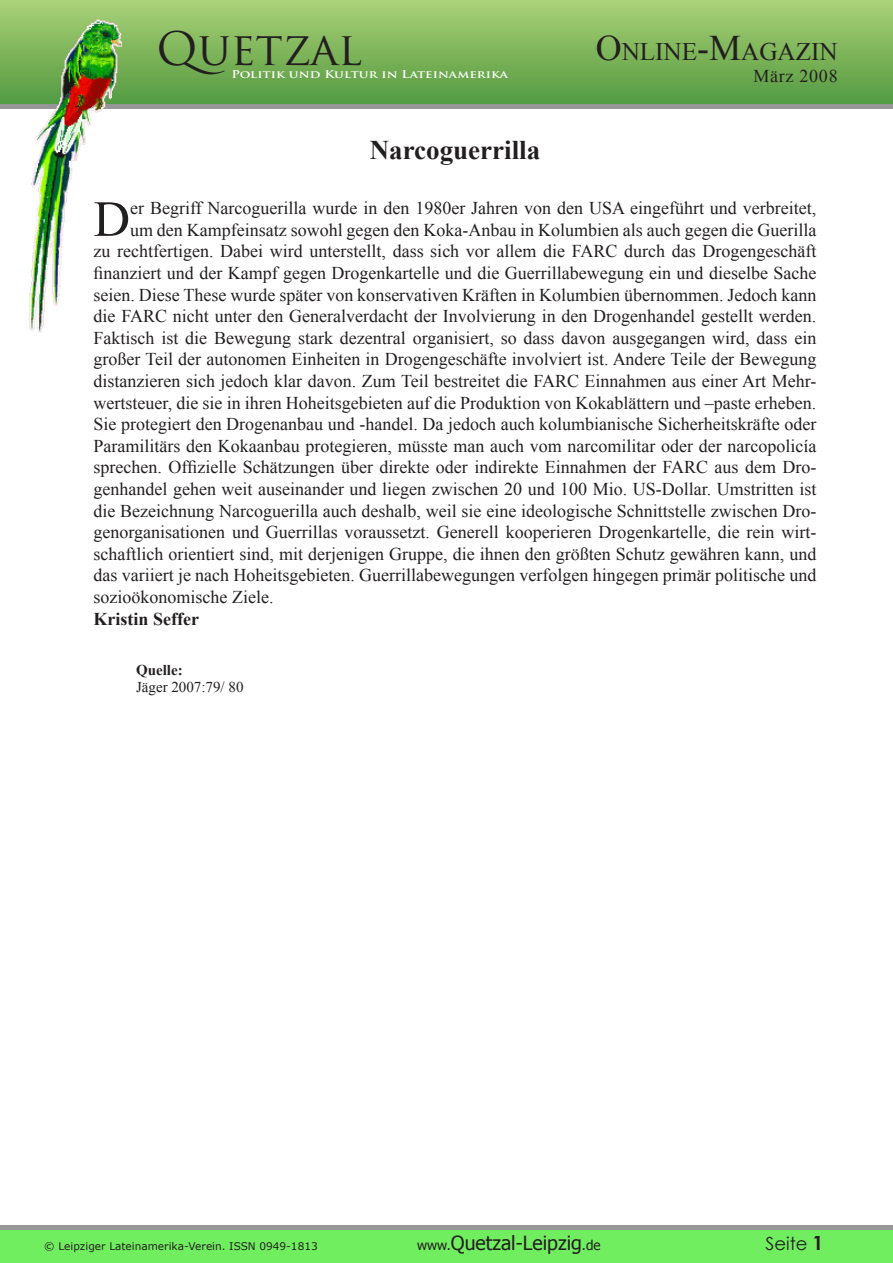
<style>
.page{position:relative;width:893px;height:1263px;background:#fff}
.page>*{position:absolute;margin:0;border:0;box-sizing:border-box;transform-origin:0 0}
.t1{font:50.55px "Times New Roman";color:#231f20}
.t2{font:45px "Trajan Pro";color:#231f20}
.Titel{font:700 27px "Times New Roman";color:#231f20}
.t3{font:25.2px "Times New Roman";color:#231f20}
.t4{font:19.5px "Tahoma";color:#231f20}
.t5{font:18px "Times New Roman";color:#231f20}
.Autor{font:700 18px "Times New Roman";color:#231f20}
.t6{font:18px "Times New Roman";letter-spacing:.04em;color:#231f20}
.t7{font:18px "Century Gothic";color:#231f20}
.t8{font:15px "Times New Roman";color:#231f20}
.t9{font:700 15px "Times New Roman";color:#231f20}
.t10{font:10.5px "Verdana";color:#231f20}
.t11{font:700 10.5px "Trajan Pro";color:#fff;scale:1.24 1}
.s1{font-size:36px}
.s2{font-size:13.5px}
</style>
<div class="page">
<div style="left:0;top:1px;width:893px;height:103px;background:linear-gradient(to bottom,#aad177,#539a41)"></div>
<div style="left:0;top:104px;width:893px;height:5px;background:#979797"></div>
<hr style="left:0;top:1225px;width:893px;height:4px;background:#979797">
<div style="left:0;top:1230px;width:893px;height:33px;background:#71ee60"></div>
<img style="left:28px;top:15px;width:94px;height:318px">
<p class="t2" style="left:156px;top:20px;width:207px">QUETZAL</p>
<p class="t11" style="left:231px;top:68px;width:225px">Politik und Kultur in Lateinamerika</p>
<p class="Titel" style="left:370px;top:131px;width:172px">Narcoguerrilla</p>
<p class="t3" style="left:596px;top:35px;width:244px"><span class="s1">O</span>nline<span class="s1">-M</span>agazin</p>
<p class="t6" style="left:753px;top:64px;width:86px">März 2008</p>
<p class="t1" style="left:94px;top:185px;width:38px">D</p>
<p class="t5" style="left:130px;top:196px;width:688px">er Begriff Narcoguerilla wurde in den 1980er Jahren von den USA eingeführt und verbreitet,</p>
<p class="t5" style="left:130px;top:218px;width:688px">um den Kampfeinsatz sowohl gegen den Koka-Anbau in Kolumbien als auch gegen die Guerilla</p>
<p class="t5" style="left:94px;top:239px;width:724px">zu rechtfertigen. Dabei wird unterstellt, dass sich vor allem die FARC durch das Drogengeschäft</p>
<p class="t5" style="left:94px;top:261px;width:724px">finanziert und der Kampf gegen Drogenkartelle und die Guerrillabewegung ein und dieselbe Sache</p>
<p class="t5" style="left:94px;top:282px;width:724px">seien. Diese These wurde später von konservativen Kräften in Kolumbien übernommen. Jedoch kann</p>
<p class="t5" style="left:94px;top:304px;width:724px">die FARC nicht unter den Generalverdacht der Involvierung in den Drogenhandel gestellt werden.</p>
<p class="t5" style="left:94px;top:326px;width:724px">Faktisch ist die Bewegung stark dezentral organisiert, so dass davon ausgegangen wird, dass ein</p>
<p class="t5" style="left:94px;top:347px;width:724px">großer Teil der autonomen Einheiten in Drogengeschäfte involviert ist. Andere Teile der Bewegung</p>
<p class="t5" style="left:94px;top:369px;width:724px">distanzieren sich jedoch klar davon. Zum Teil bestreitet die FARC Einnahmen aus einer Art Mehr-</p>
<p class="t5" style="left:94px;top:390px;width:724px">wertsteuer, die sie in ihren Hoheitsgebieten auf die Produktion von Kokablättern und –paste erheben.</p>
<p class="t5" style="left:94px;top:412px;width:724px">Sie protegiert den Drogenanbau und -handel. Da jedoch auch kolumbianische Sicherheitskräfte oder</p>
<p class="t5" style="left:94px;top:434px;width:724px">Paramilitärs den Kokaanbau protegieren, müsste man auch vom narcomilitar oder der narcopolicía</p>
<p class="t5" style="left:94px;top:455px;width:724px">sprechen. Offizielle Schätzungen über direkte oder indirekte Einnahmen der FARC aus dem Dro-</p>
<p class="t5" style="left:94px;top:477px;width:724px">genhandel gehen weit auseinander und liegen zwischen 20 und 100 Mio. US-Dollar. Umstritten ist</p>
<p class="t5" style="left:94px;top:498px;width:724px">die Bezeichnung Narcoguerilla auch deshalb, weil sie eine ideologische Schnittstelle zwischen Dro-</p>
<p class="t5" style="left:94px;top:520px;width:724px">genorganisationen und Guerrillas voraussetzt. Generell kooperieren Drogenkartelle, die rein wirt-</p>
<p class="t5" style="left:94px;top:542px;width:724px">schaftlich orientiert sind, mit derjenigen Gruppe, die ihnen den größten Schutz gewähren kann, und</p>
<p class="t5" style="left:94px;top:563px;width:724px">das variiert je nach Hoheitsgebieten. Guerrillabewegungen verfolgen hingegen primär politische und</p>
<p class="t5" style="left:94px;top:585px;width:181px">sozioökonomische Ziele.</p>
<p class="Autor" style="left:94px;top:606px;width:107px">Kristin Seffer</p>
<p class="t9" style="left:136px;top:660px;width:48px">Quelle:</p>
<p class="t8" style="left:136px;top:677px;width:109px">Jäger 2007:79/ 80</p>
<p class="t10" style="left:44px;top:1239px;width:275px">© Leipziger Lateinamerika-Verein. ISSN 0949-1813</p>
<p class="t4" style="left:417px;top:1230px;width:185px"><span class="s2">www.</span>Quetzal-Leipzig<span class="s2">.de</span></p>
<p class="t7" style="left:766px;top:1231px;width:44px">Seite</p>
</div>
